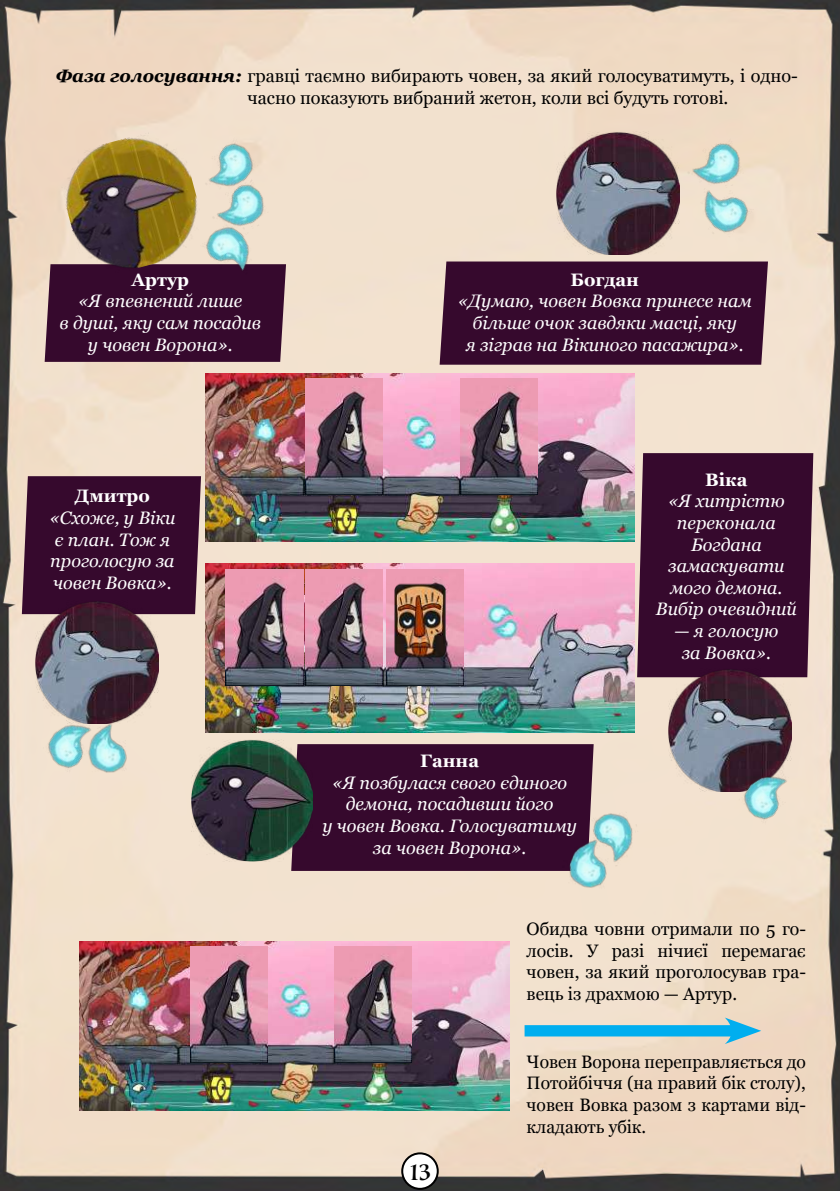
<style>
.page{position:relative;width:840px;height:1191px;background:#fff}
.page>*{position:absolute;margin:0;border:0;box-sizing:border-box;transform-origin:0 0}
.t1{font:24px "Luminari";color:#000}
.t2{font:italic 18px/21.6px "Georgia";color:#fff;text-align:center}
.t3{font:18px/21.6px "Georgia";color:#000;text-align:justify}
.t4{font:700 18px "Georgia";color:#fff}
.s1{font-weight:700;font-style:italic}
</style>
<div class="page">
<img style="left:0;top:0;width:839px;height:1191px">
<div style="left:402px;top:1153px;width:35px;height:35px;background:#fff;border-radius:50%"></div>
<div style="left:401px;top:1152px;width:37px;height:37px;border:2px solid #000;border-radius:50%"></div>
<div style="left:45px;top:264px;width:241px;height:98px;background:#36092d"></div>
<div style="left:439px;top:261px;width:328px;height:104px;background:#36092d"></div>
<div style="left:636px;top:453px;width:176px;height:224px;background:#36092d"></div>
<div style="left:291px;top:744px;width:302px;height:127px;background:#36092d"></div>
<div style="left:22px;top:476px;width:179px;height:138px;background:#36092d"></div>
<img style="left:668px;top:669px;width:122px;height:122px">
<img style="left:36px;top:600px;width:123px;height:123px">
<img style="left:556px;top:131px;width:123px;height:123px">
<img style="left:191px;top:739px;width:121px;height:123px">
<img style="left:730px;top:760px;width:69px;height:70px">
<img style="left:35px;top:709px;width:69px;height:69px">
<img style="left:86px;top:719px;width:41px;height:59px">
<img style="left:210px;top:132px;width:59px;height:43px">
<img style="left:195px;top:243px;width:73px;height:41px">
<img style="left:681px;top:135px;width:72px;height:64px">
<img style="left:588px;top:806px;width:56px;height:63px">
<img style="left:210px;top:175px;width:68px;height:68px">
<img style="left:558px;top:830px;width:53px;height:65px">
<img style="left:685px;top:176px;width:73px;height:72px">
<div style="left:524px;top:1025px;width:215px;height:11px;background:#00aeef"></div>
<svg style="left:724px;top:1017px;width:36px;height:27px"></svg>
<img style="left:53px;top:125px;width:157px;height:157px">
<img style="left:205px;top:373px;width:429px;height:169px">
<img style="left:79px;top:941px;width:430px;height:169px">
<img style="left:205px;top:563px;width:429px;height:169px">
<img style="left:460px;top:378px;width:77px;height:116px">
<img style="left:334px;top:946px;width:77px;height:116px">
<img style="left:305px;top:378px;width:77px;height:116px">
<img style="left:190px;top:946px;width:77px;height:116px">
<img style="left:305px;top:569px;width:77px;height:116px">
<img style="left:226px;top:569px;width:77px;height:116px">
<img style="left:386px;top:569px;width:77px;height:116px">
<img style="left:374px;top:574px;width:91px;height:92px">
<p class="t3" style="left:247px;top:65px;width:551px;text-indent:-192px"><span class="s1">Фаза голосування:</span> гравці таємно вибирають човен, за який голосуватимуть, і одно&shy;часно показують вибраний жетон, коли всі будуть готові.</p>
<p class="t4" style="left:132px;top:266px;width:59px">Артур</p>
<p class="t2" style="left:59px;top:289px;width:203px">«Я впевнений лише<br>в душі, яку сам посадив у човен Ворона».</p>
<p class="t4" style="left:75px;top:482px;width:76px">Дмитро</p>
<p class="t2" style="left:49px;top:506px;width:128px;text-align:left">«Схоже, у Віки є план. Тож я проголосую за човен Вовка».</p>
<p class="t4" style="left:570px;top:266px;width:70px">Богдан</p>
<p class="t2" style="left:457px;top:289px;width:295px">«Думаю, човен Вовка принесе нам більше очок завдяки масці, яку<br>я зіграв на Вікиного пасажира».</p>
<p class="t4" style="left:420px;top:747px;width:60px">Ганна</p>
<p class="t2" style="left:322px;top:771px;width:256px">«Я позбулася свого єдиного демона, посадивши його<br>у човен Вовка. Голосуватиму за човен Ворона».</p>
<p class="t4" style="left:704px;top:466px;width:44px">Віка</p>
<p class="t2" style="left:655px;top:490px;width:142px">«Я хитрістю переконала<br>Богдана замаскувати мого демона.<br>Вибір очевидний</p>
<p class="t2" style="left:673px;top:619px;width:106px">— я голосую за Вовка».</p>
<p class="t3" style="left:526px;top:917px;width:280px">Обидва човни отримали по 5 го&shy;лосів. У разі нічиєї перемагає човен, за який проголосував гра&shy;вець із драхмою — Артур.</p>
<h1 class="t1" style="left:409px;top:1150px;width:23px">13</h1>
<p class="t3" style="left:526px;top:1050px;width:280px">Човен Ворона переправляється до Потойбіччя (на правий бік столу), човен Вовка разом з картами від&shy;кладають убік.</p>
</div>
